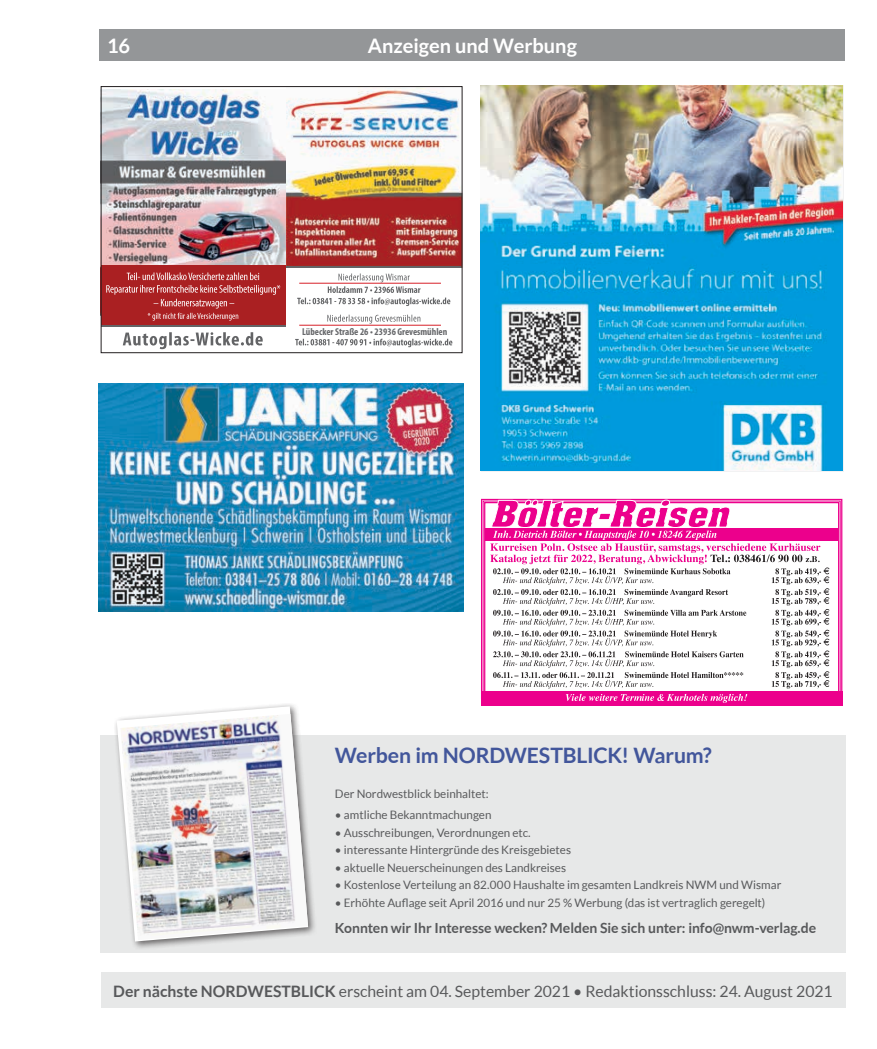
<style>
.page{position:relative;width:877px;height:1049px;background:#fff}
.page>*{position:absolute;margin:0;border:0;box-sizing:border-box;transform-origin:0 0}
.t1{font:700 21.25px "Lato";letter-spacing:-.005em;color:#42569b}
.t2{font:700 20px "Lato";color:#fff}
.t3{font:15.75px "Lato";color:#58595b}
.t4{font:700 15.75px "Lato";color:#58595b}
.t5{font:700 14px "Lato";letter-spacing:-.005em;color:#58595b}
.t6{font:11.62px "Lato";color:#58595b}
.t7{font:700 condensed 10px "Myriad Pro";color:#67686b}
</style>
<div class="page">
<div style="left:100px;top:29px;width:745px;height:32px;background:#949698"></div>
<img style="left:286px;top:86px;width:177px;height:181px">
<img style="left:103px;top:89px;width:183px;height:177px">
<div style="left:101px;top:266px;width:185px;height:60px;background:#aa2022"></div>
<svg style="left:106px;top:272px;width:174px;height:49px"></svg>
<hr style="left:101px;top:325px;width:185px;height:2px;background:#636466">
<hr style="left:286px;top:266px;width:175px;height:1px;background:#636466">
<svg style="left:123px;top:332px;width:140px;height:17px"></svg>
<svg style="left:297px;top:273px;width:153px;height:33px"></svg>
<svg style="left:295px;top:315px;width:157px;height:32px"></svg>
<hr style="left:299px;top:283px;width:142px;height:1px;background:#d72129">
<hr style="left:299px;top:325px;width:142px;height:1px;background:#d72129">
<div style="left:101px;top:86px;width:361px;height:267px;border:1px solid #231f20"></div>
<div style="left:297px;top:327px;width:155px;height:11px;background:#fff"></div>
<div style="left:101px;top:972px;width:744px;height:36px;background:#e7e8e8"></div>
<img style="left:481px;top:85px;width:361px;height:385px">
<img style="left:98px;top:383px;width:365px;height:228px">
<div style="left:101px;top:735px;width:745px;height:218px;background:#e7e8e8"></div>
<div style="left:113px;top:702px;width:204px;height:248px;background:#231f20;opacity:.68"></div>
<svg style="left:117px;top:706px;width:191px;height:235px"></svg>
<img style="left:120px;top:714px;width:188px;height:226px">
<svg style="left:481px;top:498px;width:362px;height:202px"></svg>
<div style="left:485px;top:528px;width:353px;height:13px;background:#ec008c"></div>
<svg style="left:490px;top:499px;width:339px;height:189px"></svg>
<div style="left:481px;top:691px;width:361px;height:14px;background:#ec008c"></div>
<svg style="left:566px;top:694px;width:181px;height:9px"></svg>
<h2 class="t2" style="left:107px;top:34px;width:25px">16</h2>
<h2 class="t2" style="left:368px;top:34px;width:211px">Anzeigen und Werbung</h2>
<p class="t7" style="left:302px;top:325px;width:147px">Lübecker Straße 26 • 23936 Grevesmühlen</p>
<h1 class="t1" style="left:335px;top:743px;width:378px">Werben im NORDWESTBLICK! Warum?</h1>
<p class="t6" style="left:335px;top:787px;width:155px">Der Nordwestblick beinhaltet:</p>
<p class="t6" style="left:335px;top:809px;width:158px">• amtliche Bekanntmachungen</p>
<p class="t6" style="left:335px;top:826px;width:197px">• Ausschreibungen, Verordnungen etc.</p>
<p class="t6" style="left:335px;top:844px;width:238px">• interessante Hintergründe des Kreisgebietes</p>
<p class="t6" style="left:335px;top:861px;width:233px">• aktuelle Neuerscheinungen des Landkreises</p>
<p class="t6" style="left:335px;top:879px;width:448px">• Kostenlose Verteilung an 82.000 Haushalte im gesamten Landkreis NWM und Wismar</p>
<p class="t6" style="left:335px;top:896px;width:432px">• Erhöhte Auflage seit April 2016 und nur 25 % Werbung (das ist vertraglich geregelt)</p>
<p class="t5" style="left:335px;top:920px;width:483px">Konnten wir Ihr Interesse wecken? Melden Sie sich unter: info@nwm-verlag.de</p>
<h3 class="t4" style="left:113px;top:982px;width:111px">Der nächste Nordwestblick</h3>
<h3 class="t3" style="left:339px;top:983px;width:495px">erscheint am 04. September 2021 • Redaktionsschluss: 24. August 2021</h3>
</div>
